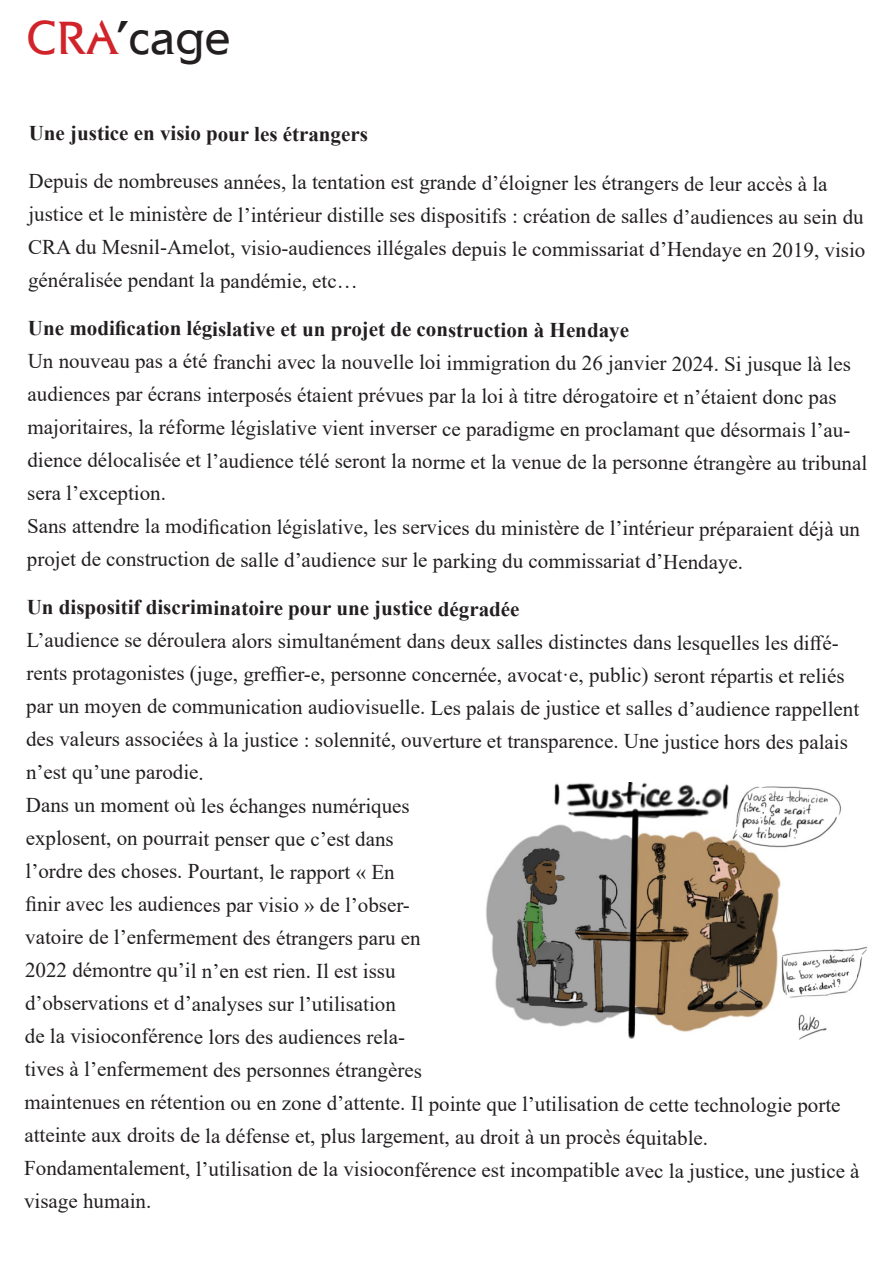
<style>
.page{position:relative;width:893px;height:1263px;background:#fff}
.page>*{position:absolute;margin:0;border:0;box-sizing:border-box;transform-origin:0 0}
.t1{font:48px "Caprica";color:#231f20}
.t2{font:21px/33px "Times New Roman";color:#231f20}
.t3{font:700 21px "Times New Roman";letter-spacing:-.005em;color:#231f20}
.s1{color:#d1232a}
</style>
<div class="page">
<img style="left:486px;top:782px;width:382px;height:258px">
<p class="t1" style="left:27px;top:9px;width:205px"><span class="s1">CRA</span>’cage</p>
<p class="t3" style="left:29px;top:118px;width:341px">Une justice en visio pour les étrangers</p>
<p class="t2" style="left:28px;top:165px;width:839px">Depuis de nombreuses années, la tentation est grande d’éloigner les étrangers de leur accès à la justice et le ministère de l’intérieur distille ses dispositifs : création de salles d’audiences au sein du CRA du Mesnil-Amelot, visio-audiences illégales depuis le commissariat d’Hendaye en 2019, visio généralisée pendant la pandémie, etc…</p>
<p class="t3" style="left:28px;top:314px;width:603px">Une modification législative et un projet de construction à Hendaye</p>
<p class="t2" style="left:27px;top:346px;width:842px;line-height:32.5px">Un nouveau pas a été franchi avec la nouvelle loi immigration du 26 janvier 2024. Si jusque là les audiences par écrans interposés étaient prévues par la loi à titre dérogatoire et n’étaient donc pas majoritaires, la réforme législative vient inverser ce paradigme en proclamant que désormais l’au&shy;dience délocalisée et l’audience télé seront la norme et la venue de la personne étrangère au tribunal sera l’exception.</p>
<p class="t2" style="left:27px;top:510px;width:834px">Sans attendre la modification législative, les services du ministère de l’intérieur préparaient déjà un projet de construction de salle d’audience sur le parking du commissariat d’Hendaye.</p>
<p class="t3" style="left:27px;top:593px;width:494px">Un dispositif discriminatoire pour une justice dégradée</p>
<p class="t2" style="left:26px;top:624px;width:835px">L’audience se déroulera alors simultanément dans deux salles distinctes dans lesquelles les diffé&shy;rents protagonistes (juge, greffier-e, personne concernée, avocat·e, public) seront répartis et reliés par un moyen de communication audiovisuelle. Les palais de justice et salles d’audience rappellent des valeurs associées à la justice : solennité, ouverture et transparence. Une justice hors des palais n’est qu’une parodie.</p>
<p class="t2" style="left:24px;top:788px;width:818px">Dans un moment où les échanges numériques<br>explosent, on pourrait penser que c’est dans<br>l’ordre des choses. Pourtant, le rapport « En<br>finir avec les audiences par visio » de l’obser-<br>vatoire de l’enfermement des étrangers paru en<br>2022 démontre qu’il n’en est rien. Il est issu<br>d’observations et d’analyses sur l’utilisation<br>de la visioconférence lors des audiences rela-<br>tives à l’enfermement des personnes étrangères<br>maintenues en rétention ou en zone d’attente. Il pointe que l’utilisation de cette technologie porte atteinte aux droits de la défense et, plus largement, au droit à un procès équitable.</p>
<p class="t2" style="left:24px;top:1153px;width:837px;line-height:31.5px">Fondamentalement, l’utilisation de la visioconférence est incompatible avec la justice, une justice à visage humain.</p>
</div>
